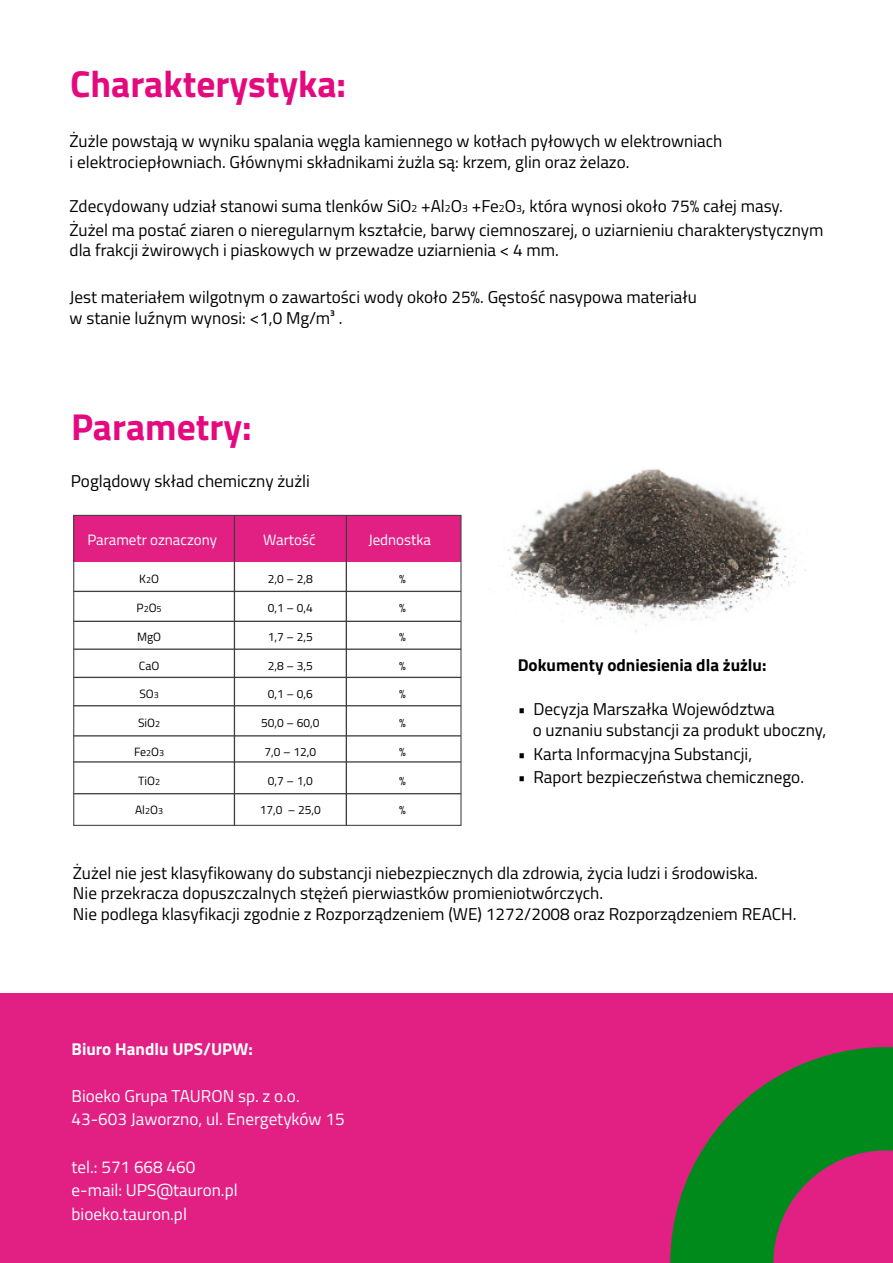
<style>
.page{position:relative;width:893px;height:1263px;background:#fff}
.page>*{position:absolute;margin:0;border:0;box-sizing:border-box;transform-origin:0 0}
.t1{font:700 37.5px "Titillium";color:#e4097e}
.t2{font:17.1px/20.5px "Titillium";color:#000}
.t3{font:17.1px/23.5px "Titillium";color:#fff}
.t4{font:700 17.1px "Titillium";color:#000}
.t5{font:700 17.1px "Titillium";color:#fff}
.t6{font:15px "Titillium";color:#fff}
.t7{font:12px "Titillium";color:#000}
.s1{font-size:10.5px}
.s2{font-size:9px}
</style>
<div class="page">
<div style="left:0;top:993px;width:893px;height:270px;background:#e22084"></div>
<svg style="left:670px;top:1047px;width:223px;height:216px;fill:#008a1c"></svg>
<img style="left:507px;top:468px;width:299px;height:164px">
<div style="left:74px;top:515px;width:387px;height:46px;background:#e22084"></div>
<div style="left:73px;top:515px;width:389px;height:311px;border:1px solid #423e3e"></div>
<hr style="left:73px;top:591px;width:388px;height:1px;background:#423e3e">
<hr style="left:73px;top:621px;width:388px;height:1px;background:#423e3e">
<hr style="left:73px;top:648px;width:388px;height:2px;background:#423e3e">
<hr style="left:73px;top:677px;width:388px;height:1px;background:#423e3e">
<hr style="left:73px;top:705px;width:388px;height:1px;background:#423e3e">
<hr style="left:73px;top:735px;width:388px;height:1px;background:#423e3e">
<hr style="left:73px;top:761px;width:388px;height:1px;background:#423e3e">
<hr style="left:234px;top:515px;width:1px;height:310px;background:#423e3e">
<hr style="left:346px;top:515px;width:1px;height:310px;background:#423e3e">
<hr style="left:74px;top:793px;width:387px;height:1px;background:#423e3e">
<h1 class="t1" style="left:70px;top:56px;width:278px">Charakterystyka:</h1>
<p class="t2" style="left:70px;top:130px;width:654px">Żużle powstają w wyniku spalania węgla kamiennego w kotłach pyłowych w elektrowniach i elektrociepłowniach. Głównymi składnikami żużla są: krzem, glin oraz żelazo.</p>
<p class="t2" style="left:70px;top:193px;width:755px;line-height:23.5px">Zdecydowany udział stanowi suma tlenków SiO<span class="s1">2</span> +Al<span class="s1">2</span>O<span class="s1">3</span> +Fe<span class="s1">2</span>O<span class="s1">3</span>, która wynosi około 75% całej masy.<br>Żużel ma postać ziaren o nieregularnym kształcie, barwy ciemnoszarej, o uziarnieniu charakterystycznym</p>
<p class="t2" style="left:70px;top:239px;width:491px">dla frakcji żwirowych i piaskowych w przewadze uziarnienia &lt; 4 mm.</p>
<p class="t2" style="left:70px;top:286px;width:629px">Jest materiałem wilgotnym o zawartości wody około 25%. Gęstość nasypowa materiału w stanie luźnym wynosi: &lt;1,0 Mg/m³ .</p>
<h1 class="t1" style="left:71px;top:399px;width:182px">Parametry:</h1>
<p class="t2" style="left:71px;top:469px;width:241px">Poglądowy skład chemiczny żużli</p>
<p class="t6" style="left:87px;top:528px;width:131px">Parametr oznaczony</p>
<p class="t6" style="left:263px;top:528px;width:54px">Wartość</p>
<p class="t6" style="left:368px;top:528px;width:64px">Jednostka</p>
<p class="t7" style="left:268px;top:570px;width:47px">2,0 – 2,8</p>
<p class="t7" style="left:268px;top:599px;width:47px">0,1 – 0,4</p>
<p class="t7" style="left:268px;top:628px;width:47px">1,7 – 2,5</p>
<p class="t7" style="left:268px;top:657px;width:47px">2,8 – 3,5</p>
<p class="t7" style="left:268px;top:685px;width:47px">0,1 – 0,6</p>
<p class="t7" style="left:261px;top:714px;width:60px">50,0 – 60,0</p>
<p class="t7" style="left:264px;top:743px;width:53px">7,0 – 12,0</p>
<p class="t7" style="left:268px;top:772px;width:47px">0,7 – 1,0</p>
<p class="t7" style="left:260px;top:801px;width:63px">17,0 – 25,0</p>
<p class="t7" style="left:139px;top:570px;width:21px">K<span class="s2">2</span>O</p>
<p class="t7" style="left:137px;top:599px;width:27px">P<span class="s2">2</span>O<span class="s2">5</span></p>
<p class="t7" style="left:137px;top:628px;width:26px">MgO</p>
<p class="t7" style="left:139px;top:657px;width:22px">CaO</p>
<p class="t7" style="left:139px;top:685px;width:21px">SO<span class="s2">3</span></p>
<p class="t7" style="left:138px;top:714px;width:24px">SiO<span class="s2">2</span></p>
<p class="t7" style="left:134px;top:743px;width:32px">Fe<span class="s2">2</span>O<span class="s2">3</span></p>
<p class="t7" style="left:138px;top:772px;width:23px">TiO<span class="s2">2</span></p>
<p class="t7" style="left:135px;top:801px;width:29px">Al<span class="s2">2</span>O<span class="s2">3</span></p>
<p class="t7" style="left:399px;top:570px;width:8px">%</p>
<p class="t7" style="left:399px;top:599px;width:8px">%</p>
<p class="t7" style="left:399px;top:628px;width:8px">%</p>
<p class="t7" style="left:399px;top:657px;width:8px">%</p>
<p class="t7" style="left:399px;top:685px;width:8px">%</p>
<p class="t7" style="left:399px;top:714px;width:8px">%</p>
<p class="t7" style="left:399px;top:743px;width:8px">%</p>
<p class="t7" style="left:399px;top:772px;width:8px">%</p>
<p class="t7" style="left:399px;top:801px;width:8px">%</p>
<p class="t4" style="left:518px;top:652px;width:250px">Dokumenty odniesienia dla żużlu:</p>
<p class="t2" style="left:533px;top:698px;width:295px;text-indent:-15px">• Decyzja Marszałka Województwa<br>o uznaniu substancji za produkt uboczny,</p>
<p class="t2" style="left:518px;top:742px;width:236px">• Karta Informacyjna Substancji,</p>
<p class="t2" style="left:518px;top:766px;width:288px">• Raport bezpieczeństwa chemicznego.</p>
<p class="t2" style="left:73px;top:861px;width:725px">Żużel nie jest klasyfikowany do substancji niebezpiecznych dla zdrowia, życia ludzi i środowiska.<br>Nie przekracza dopuszczalnych stężeń pierwiastków promieniotwórczych.<br>Nie podlega klasyfikacji zgodnie z Rozporządzeniem (WE) 1272/2008 oraz Rozporządzeniem REACH.</p>
<p class="t5" style="left:72px;top:1035px;width:183px">Biuro Handlu UPS/UPW:</p>
<p class="t3" style="left:72px;top:1083px;width:275px">Bioeko Grupa TAURON sp. z o.o.<br>43-603 Jaworzno, ul. Energetyków 15</p>
<p class="t3" style="left:72px;top:1154px;width:168px">tel.: 571 668 460 e-mail: UPS@tauron.pl bioeko.tauron.pl</p>
</div>
